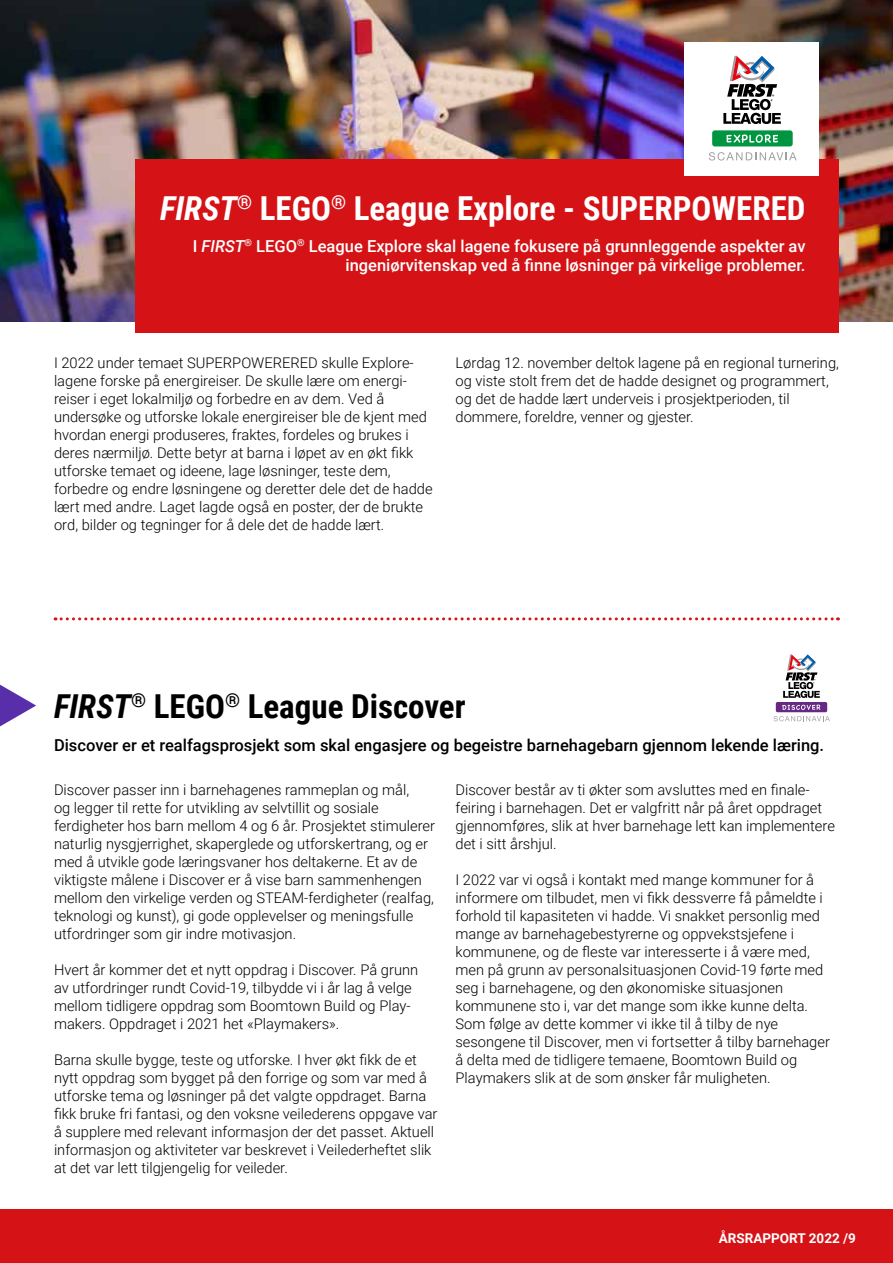
<style>
.page{position:relative;width:893px;height:1263px;background:#fff}
.page>*{position:absolute;margin:0;border:0;box-sizing:border-box;transform-origin:0 0}
.t1{font:700 33px "Roboto Condensed";color:#fff}
.t2{font:700 33px "Roboto Condensed";color:#000}
.t3{font:500 16.5px/19.5px "Roboto";color:#fff;text-align:right}
.t4{font:500 16.5px "Roboto";color:#000}
.t5{font:300 14.7px/18px "Roboto";color:#000}
.t6{font:700 13.5px "Roboto";color:#fff}
.s1{font-style:italic}
</style>
<div class="page">
<div style="left:0;top:1210px;width:893px;height:53px;background:#d51317"></div>
<img style="left:0;top:0;width:893px;height:321px">
<svg style="left:55px;top:617px;width:783px;height:3px"></svg>
<svg style="left:783px;top:654px;width:37px;height:44px"></svg>
<div style="left:776px;top:702px;width:51px;height:10px;background:#662884;border-radius:2px"></div>
<svg style="left:782px;top:704px;width:38px;height:6px"></svg>
<svg style="left:774px;top:716px;width:56px;height:5px"></svg>
<div style="left:135px;top:159px;width:704px;height:174px;background:#d51317"></div>
<div style="left:684px;top:43px;width:134px;height:133px;background:#fff"></div>
<svg style="left:723px;top:56px;width:58px;height:68px"></svg>
<div style="left:712px;top:130px;width:81px;height:16px;background:#009641;border-radius:3px"></div>
<svg style="left:726px;top:134px;width:52px;height:9px"></svg>
<svg style="left:709px;top:152px;width:88px;height:9px"></svg>
<svg style="left:0;top:685px;width:36px;height:41px"></svg>
<h1 class="t1" style="left:160px;top:185px;width:647px"><span class="s1">FIRST</span><sup>®</sup> LEGO<sup>®</sup> League Explore - SUPERPOWERED</h1>
<p class="t3" style="left:193px;top:236px;width:614px">I <span class="s1">FIRST</span><sup>®</sup> LEGO<sup>®</sup> League Explore skal lagene fokusere på grunnleggende aspekter av ingeniørvitenskap ved å finne løsninger på virkelige problemer.</p>
<p class="t5" style="left:54px;top:353px;width:380px">I 2022 under temaet SUPERPOWERERED skulle Explore&shy;lagene forske på energireiser. De skulle lære om energi&shy;reiser i eget lokalmiljø og forbedre en av dem. Ved å undersøke og utforske lokale energireiser ble de kjent med hvordan energi produseres, fraktes, fordeles og brukes i deres nærmiljø. Dette betyr at barna i løpet av en økt fikk utforske temaet og ideene, lage løsninger, teste dem, forbedre og endre løsningene og deretter dele det de hadde lært med andre. Laget lagde også en poster, der de brukte ord, bilder og tegninger for å dele det de hadde lært.</p>
<p class="t5" style="left:455px;top:353px;width:385px">Lørdag 12. november deltok lagene på en regional turnering, og viste stolt frem det de hadde designet og programmert, og det de hadde lært underveis i prosjektperioden, til dommere, foreldre, venner og gjester.</p>
<h1 class="t2" style="left:54px;top:683px;width:413px"><span class="s1">FIRST</span><sup>®</sup> LEGO<sup>®</sup> League Discover</h1>
<p class="t4" style="left:54px;top:733px;width:772px">Discover er et realfagsprosjekt som skal engasjere og begeistre barnehagebarn gjennom lekende læring.</p>
<p class="t5" style="left:54px;top:780px;width:383px">Discover passer inn i barnehagenes rammeplan og mål,<br>og legger til rette for utvikling av selvtillit og sosiale ferdigheter hos barn mellom 4 og 6 år. Prosjektet stimulerer naturlig nysgjerrighet, skaperglede og utforskertrang, og er med å utvikle gode læringsvaner hos deltakerne. Et av de viktigste målene i Discover er å vise barn sammenhengen mellom den virkelige verden og STEAM-ferdigheter (realfag, teknologi og kunst), gi gode opplevelser og meningsfulle utfordringer som gir indre motivasjon.</p>
<p class="t5" style="left:54px;top:960px;width:366px">Hvert år kommer det et nytt oppdrag i Discover. På grunn av utfordringer rundt Covid-19, tilbydde vi i år lag å velge mellom tidligere oppdrag som Boomtown Build og Play&shy;makers. Oppdraget i 2021 het «Playmakers».</p>
<p class="t5" style="left:54px;top:1050px;width:385px">Barna skulle bygge, teste og utforske. I hver økt fikk de et nytt oppdrag som bygget på den forrige og som var med å utforske tema og løsninger på det valgte oppdraget. Barna fikk bruke fri fantasi, og den voksne veilederens oppgave var å supplere med relevant informasjon der det passet. Aktuell informasjon og aktiviteter var beskrevet i Veilederheftet slik at det var lett tilgjengelig for veileder.</p>
<p class="t5" style="left:455px;top:780px;width:381px">Discover består av ti økter som avsluttes med en finale&shy;feiring i barnehagen. Det er valgfritt når på året oppdraget gjennomføres, slik at hver barnehage lett kan implementere det i sitt årshjul.</p>
<p class="t5" style="left:455px;top:870px;width:376px">I 2022 var vi også i kontakt med mange kommuner for å informere om tilbudet, men vi fikk dessverre få påmeldte i forhold til kapasiteten vi hadde. Vi snakket personlig med mange av barnehagebestyrerne og oppvekstsjefene i kommunene, og de fleste var interesserte i å være med, men på grunn av personalsituasjonen Covid-19 førte med seg i barnehagene, og den økonomiske situasjonen kommunene sto i, var det mange som ikke kunne delta.<br>Som følge av dette kommer vi ikke til å tilby de nye sesongene til Discover, men vi fortsetter å tilby barnehager å delta med de tidligere temaene, Boomtown Build og Playmakers slik at de som ønsker får muligheten.</p>
<p class="t6" style="left:719px;top:1229px;width:139px">ÅRSRAPPORT 2022 /9</p>
</div>
